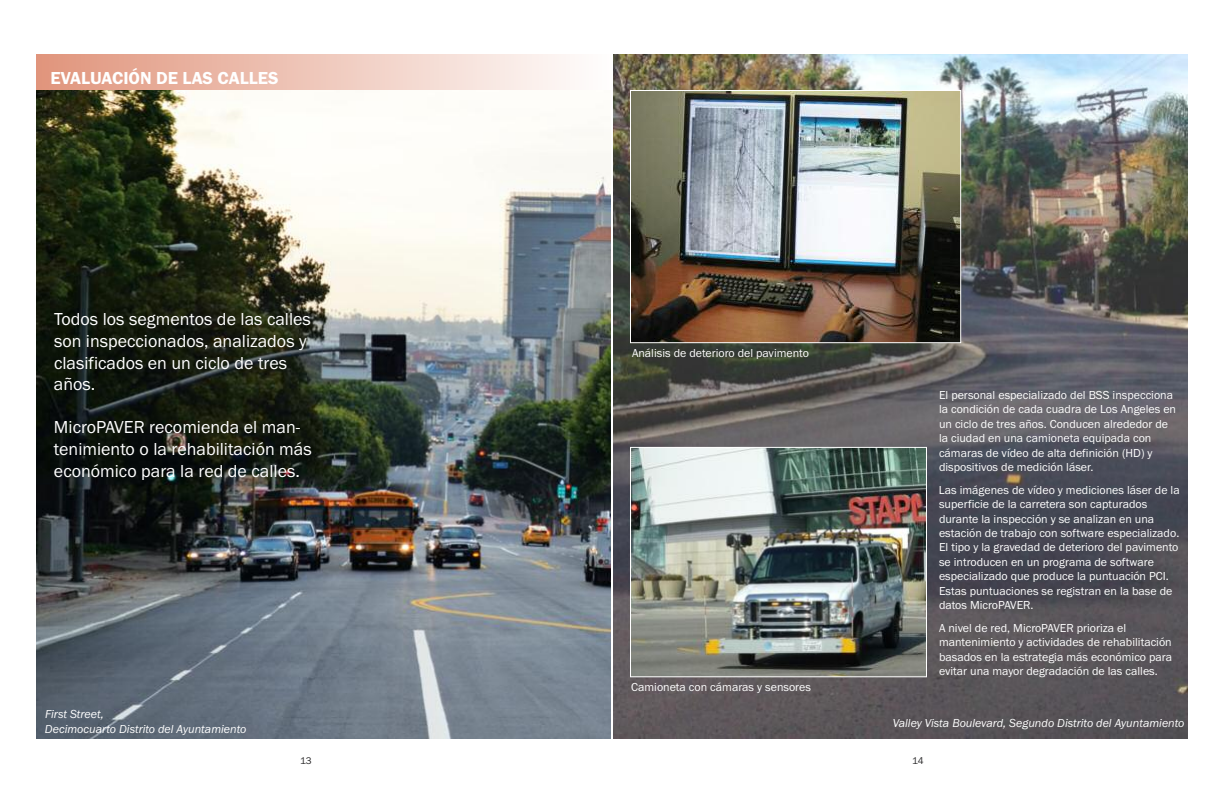
<style>
.page{position:relative;width:1224px;height:792px;background:#fff}
.page>*{position:absolute;margin:0;border:0;box-sizing:border-box;transform-origin:0 0}
.t1{font:18px/21.6px "Franklin Gothic";color:#fff}
.t2{font:600 18px "Franklin Gothic";color:#fff}
.t3{font:12px/14.4px "Franklin Gothic";color:#fff}
.t4{font:italic 12px/14.4px "Franklin Gothic";color:#fff}
.t5{font:10px "Franklin Gothic";color:#272627}
</style>
<div class="page">
<img style="left:613px;top:54px;width:575px;height:684px">
<img style="left:36px;top:90px;width:575px;height:648px">
<img style="left:632px;top:449px;width:293px;height:226px">
<div style="left:630px;top:447px;width:297px;height:230px;border:1px solid #fff"></div>
<div style="left:36px;top:54px;width:576px;height:36px;background:linear-gradient(to right,#e0947c,#fffefe)"></div>
<img style="left:632px;top:92px;width:327px;height:249px">
<div style="left:630px;top:90px;width:331px;height:253px;border:1px solid #fff"></div>
<h1 class="t2" style="left:50px;top:67px;width:230px">EVALUACIÓN DE LAS CALLES</h1>
<h1 class="t1" style="left:54px;top:308px;width:258px">Todos los segmentos de las calles son inspeccionados, analizados y clasificados en un ciclo de tres años.</h1>
<h1 class="t1" style="left:54px;top:416px;width:259px">MicroPAVER recomienda el man&shy;tenimiento o la rehabilitación más económico para la red de calles.</h1>
<p class="t3" style="left:632px;top:345px;width:179px">Análisis de deterioro del pavimento</p>
<p class="t3" style="left:631px;top:680px;width:181px">Camioneta con cámaras y sensores</p>
<p class="t3" style="left:939px;top:388px;width:239px">El personal especializado del BSS inspecciona la condición de cada cuadra de Los Angeles en un ciclo de tres años. Conducen alrededor de la ciudad en una camioneta equipada con cámaras de vídeo de alta definición (HD) y dispositivos de medición láser.</p>
<p class="t3" style="left:939px;top:482px;width:242px">Las imágenes de vídeo y mediciones láser de la superficie de la carretera son capturados durante la inspección y se analizan en una estación de trabajo con software especializado.<br>El tipo y la gravedad de deterioro del pavimento se introducen en un programa de software especializado que produce la puntuación PCI.<br>Estas puntuaciones se registran en la base de datos MicroPAVER.</p>
<p class="t3" style="left:939px;top:620px;width:235px">A nivel de red, MicroPAVER prioriza el mantenimiento y actividades de rehabilitación basados en la estrategia más económico para evitar una mayor degradación de las calles.</p>
<p class="t4" style="left:45px;top:707px;width:203px">First Street,<br>Decimocuarto Distrito del Ayuntamiento</p>
<p class="t4" style="left:893px;top:715px;width:293px">Valley Vista Boulevard, Segundo Distrito del Ayuntamiento</p>
<p class="t5" style="left:300px;top:755px;width:13px">13</p>
<p class="t5" style="left:912px;top:755px;width:13px">14</p>
</div>
